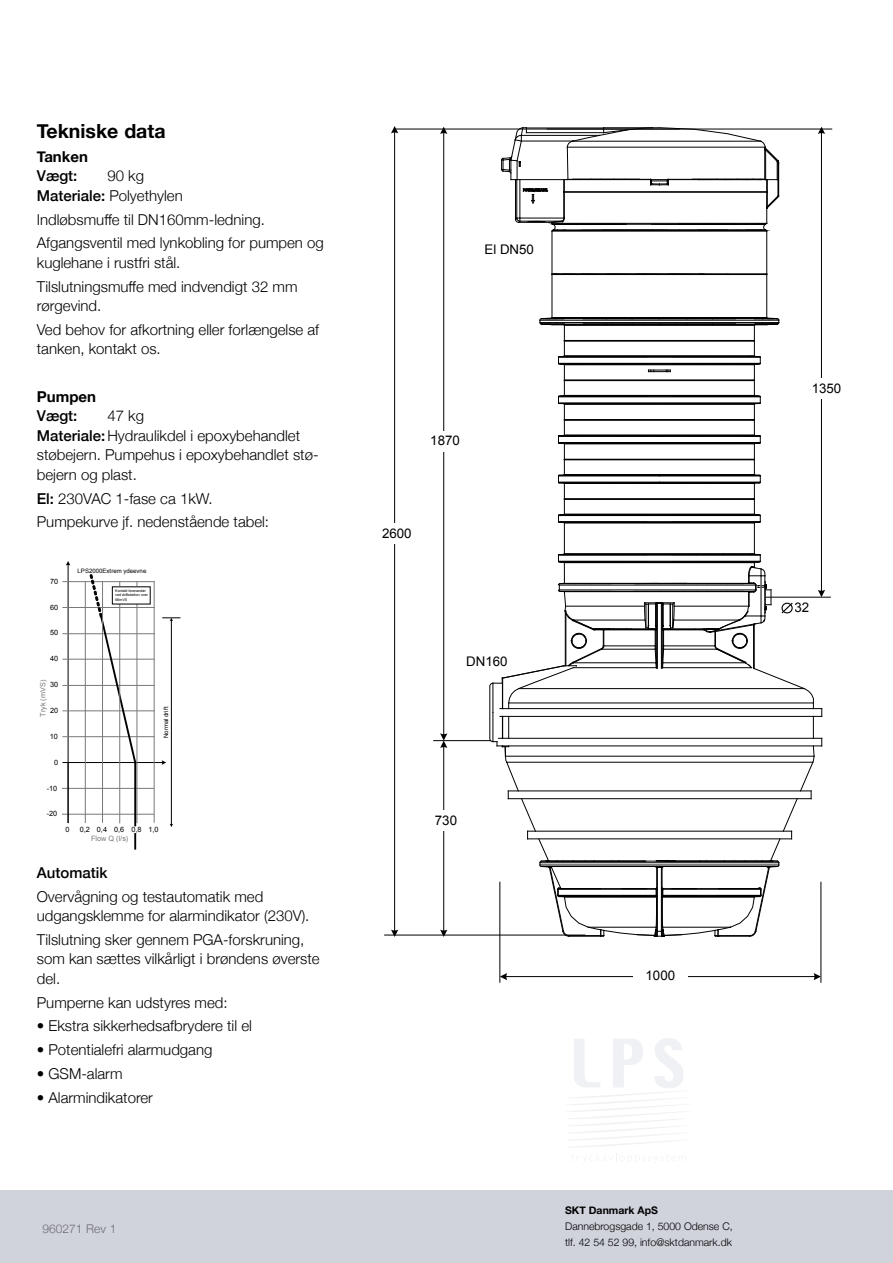
<style>
.page{position:relative;width:893px;height:1263px;background:#fff}
.page>*{position:absolute;margin:0;border:0;box-sizing:border-box;transform-origin:0 0}
.t1{font:700 19.5px "Helvetica Neue";color:#000}
.t2{font:300 15px/19.5px "Helvetica Neue";color:#000}
.t3{font:500 15px "Helvetica Neue";color:#000}
.t4{font:700 15px "Helvetica Neue";color:#000}
.t5{font:13.35px "Arial";color:#000}
.t6{font:300 12px "Helvetica Neue";color:#6d6e71}
.t7{font:300 10.5px/16.2px "Helvetica Neue";color:#000}
.t8{font:700 10.5px "Helvetica Neue";color:#000}
.t9{font:7.35px "Arial";color:#000}
.t10{font:7.35px "Arial";color:#797979}
.t11{font:6px "Arial";color:#000}
.t12{font:3.6px/4.3px "Arial";color:#000}
.s1{font-weight:500}
</style>
<div class="page">
<div style="left:0;top:1191px;width:893px;height:72px;background:#d0d2dc"></div>
<hr style="left:171px;top:620px;width:1px;height:204px;background:#000">
<svg style="left:63px;top:561px;width:117px;height:204px"></svg>
<hr style="left:62px;top:814px;width:92px;height:1px;background:#797979">
<hr style="left:62px;top:788px;width:92px;height:1px;background:#797979">
<hr style="left:85px;top:582px;width:1px;height:240px;background:#797979">
<hr style="left:102px;top:582px;width:1px;height:240px;background:#797979">
<hr style="left:119px;top:582px;width:1px;height:241px;background:#797979">
<hr style="left:137px;top:582px;width:1px;height:240px;background:#797979">
<hr style="left:154px;top:582px;width:1px;height:240px;background:#797979">
<hr style="left:68px;top:762px;width:1px;height:60px;background:#000">
<hr style="left:134px;top:762px;width:2px;height:63px;background:#000">
<div style="left:112px;top:587px;width:38px;height:17px;background:#fff"></div>
<svg style="left:134px;top:834px;width:2px;height:15px"></svg>
<hr style="left:443px;top:132px;width:1px;height:603px;background:#000">
<svg style="left:440px;top:127px;width:7px;height:7px"></svg>
<div style="left:399px;top:431px;width:92px;height:21px;background:#fff"></div>
<hr style="left:394px;top:132px;width:1px;height:799px;background:#000">
<svg style="left:391px;top:930px;width:7px;height:7px"></svg>
<svg style="left:391px;top:126px;width:7px;height:7px"></svg>
<div style="left:357px;top:523px;width:86px;height:21px;background:#fff"></div>
<hr style="left:385px;top:935px;width:200px;height:1px;background:#000">
<hr style="left:395px;top:129px;width:284px;height:1px;background:#000">
<hr style="left:443px;top:746px;width:1px;height:185px;background:#000">
<svg style="left:440px;top:930px;width:7px;height:7px"></svg>
<svg style="left:440px;top:733px;width:7px;height:15px"></svg>
<div style="left:400px;top:810px;width:92px;height:21px;background:#fff"></div>
<hr style="left:434px;top:740px;width:56px;height:1px;background:#000">
<hr style="left:821px;top:132px;width:1px;height:460px;background:#000">
<svg style="left:818px;top:127px;width:7px;height:7px"></svg>
<hr style="left:547px;top:129px;width:285px;height:1px;background:#000">
<hr style="left:766px;top:597px;width:64px;height:1px;background:#000">
<div style="left:780px;top:378px;width:85px;height:21px;background:#fff"></div>
<hr style="left:500px;top:882px;width:1px;height:100px;background:#000">
<hr style="left:821px;top:882px;width:1px;height:100px;background:#000">
<hr style="left:505px;top:976px;width:310px;height:1px;background:#000">
<svg style="left:500px;top:973px;width:7px;height:7px"></svg>
<svg style="left:814px;top:973px;width:7px;height:7px"></svg>
<div style="left:633px;top:965px;width:55px;height:21px;background:#fff"></div>
<hr style="left:554px;top:274px;width:212px;height:1px;background:#000">
<hr style="left:552px;top:231px;width:1px;height:43px;background:#000">
<hr style="left:766px;top:231px;width:1px;height:43px;background:#000">
<hr style="left:766px;top:275px;width:1px;height:42px;background:#000">
<hr style="left:552px;top:275px;width:1px;height:42px;background:#000">
<svg style="left:552px;top:273px;width:178px;height:2px"></svg>
<hr style="left:754px;top:523px;width:1px;height:31px;background:#000">
<hr style="left:564px;top:523px;width:1px;height:31px;background:#000">
<svg style="left:501px;top:127px;width:278px;height:105px"></svg>
<svg style="left:539px;top:317px;width:241px;height:207px"></svg>
<svg style="left:569px;top:1038px;width:114px;height:124px"></svg>
<svg style="left:489px;top:553px;width:336px;height:384px"></svg>
<h1 class="t1" style="left:37px;top:116px;width:130px">Tekniske data</h1>
<p class="t4" style="left:37px;top:145px;width:53px">Tanken</p>
<p class="t3" style="left:37px;top:164px;width:42px">Vægt:</p>
<p class="t2" style="left:37px;top:165px;width:147px;text-indent:71px">90 kg<br><span class="s1">Materiale:</span> Polyethylen</p>
<p class="t2" style="left:37px;top:206px;width:288px;line-height:23.7px">Indløbsmuffe til DN160mm-ledning.<br>Afgangsventil med lynkobling for pumpen og</p>
<p class="t2" style="left:37px;top:250px;width:262px;line-height:23.7px">kuglehane i rustfri stål.<br>Tilslutningsmuffe med indvendigt 32 mm</p>
<p class="t2" style="left:37px;top:293px;width:284px;line-height:23.7px">rørgevind.<br>Ved behov for afkortning eller forlængelse af</p>
<p class="t2" style="left:37px;top:338px;width:125px">tanken, kontakt os.</p>
<p class="t4" style="left:37px;top:385px;width:61px">Pumpen</p>
<p class="t3" style="left:37px;top:404px;width:42px">Vægt:</p>
<p class="t2" style="left:37px;top:405px;width:283px;text-indent:71px">47 kg<br><span class="s1">Materiale:</span> Hydraulikdel i epoxybehandlet støbejern. Pumpehus i epoxybehandlet stø&shy;bejern og plast.</p>
<p class="t2" style="left:37px;top:485px;width:234px;line-height:23.7px"><span class="s1">El:</span> 230VAC 1-fase ca 1kW.<br>Pumpekurve jf. nedenstående tabel:</p>
<p class="t9" style="left:50px;top:576px;width:10px">70</p>
<p class="t9" style="left:50px;top:602px;width:10px">60</p>
<p class="t9" style="left:50px;top:628px;width:10px">50</p>
<p class="t9" style="left:50px;top:654px;width:10px">40</p>
<p class="t10" style="left:38px;top:716px;width:38px;rotate:-90deg">Tryk (mVS)</p>
<p class="t9" style="left:50px;top:680px;width:10px">30</p>
<p class="t9" style="left:50px;top:706px;width:10px">20</p>
<p class="t9" style="left:50px;top:731px;width:10px">10</p>
<p class="t9" style="left:54px;top:757px;width:6px">0</p>
<p class="t9" style="left:47px;top:783px;width:12px">-10</p>
<p class="t9" style="left:47px;top:809px;width:12px">-20</p>
<p class="t9" style="left:66px;top:824px;width:6px">0</p>
<p class="t11" style="left:78px;top:567px;width:70px">LPS2000Extrem ydeevne</p>
<p class="t12" style="left:115px;top:588px;width:34px">Kontakt leverandør ved driftsbehov over<br>56mVS</p>
<p class="t11" style="left:162px;top:738px;width:33px;rotate:-90deg">Normal drift</p>
<p class="t9" style="left:80px;top:824px;width:80px">0,2 0,4 0,6 0,8 1,0</p>
<p class="t10" style="left:91px;top:833px;width:39px">Flow Q (l/s)</p>
<p class="t3" style="left:37px;top:860px;width:72px">Automatik</p>
<p class="t2" style="left:37px;top:885px;width:274px">Overvågning og testautomatik med udgangsklemme for alarmindikator (230V).</p>
<p class="t2" style="left:37px;top:929px;width:284px">Tilslutning sker gennem PGA-forskruning, som kan sættes vilkårligt i brøndens øverste del.</p>
<p class="t2" style="left:37px;top:991px;width:192px">Pumperne kan udstyres med:</p>
<p class="t2" style="left:37px;top:1015px;width:217px">• Ekstra sikkerhedsafbrydere til el</p>
<p class="t2" style="left:37px;top:1039px;width:177px">• Potentialefri alarmudgang</p>
<p class="t2" style="left:37px;top:1063px;width:87px">• GSM-alarm</p>
<p class="t2" style="left:37px;top:1086px;width:118px">• Alarmindikatorer</p>
<p class="t6" style="left:43px;top:1219px;width:75px">960271 Rev 1</p>
<p class="t5" style="left:484px;top:240px;width:51px">El DN50</p>
<p class="t5" style="left:430px;top:432px;width:31px">1870</p>
<p class="t5" style="left:382px;top:524px;width:31px">2600</p>
<p class="t5" style="left:466px;top:653px;width:43px">DN160</p>
<p class="t5" style="left:435px;top:811px;width:24px">730</p>
<p class="t5" style="left:812px;top:379px;width:31px">1350</p>
<p class="t5" style="left:785px;top:599px;width:26px">R32</p>
<p class="t5" style="left:646px;top:966px;width:31px">1000</p>
<p class="t8" style="left:565px;top:1202px;width:94px">SKT Danmark ApS</p>
<p class="t7" style="left:565px;top:1217px;width:169px">Dannebrogsgade 1, 5000 Odense C, tlf. 42 54 52 99, info@sktdanmark.dk</p>
</div>
